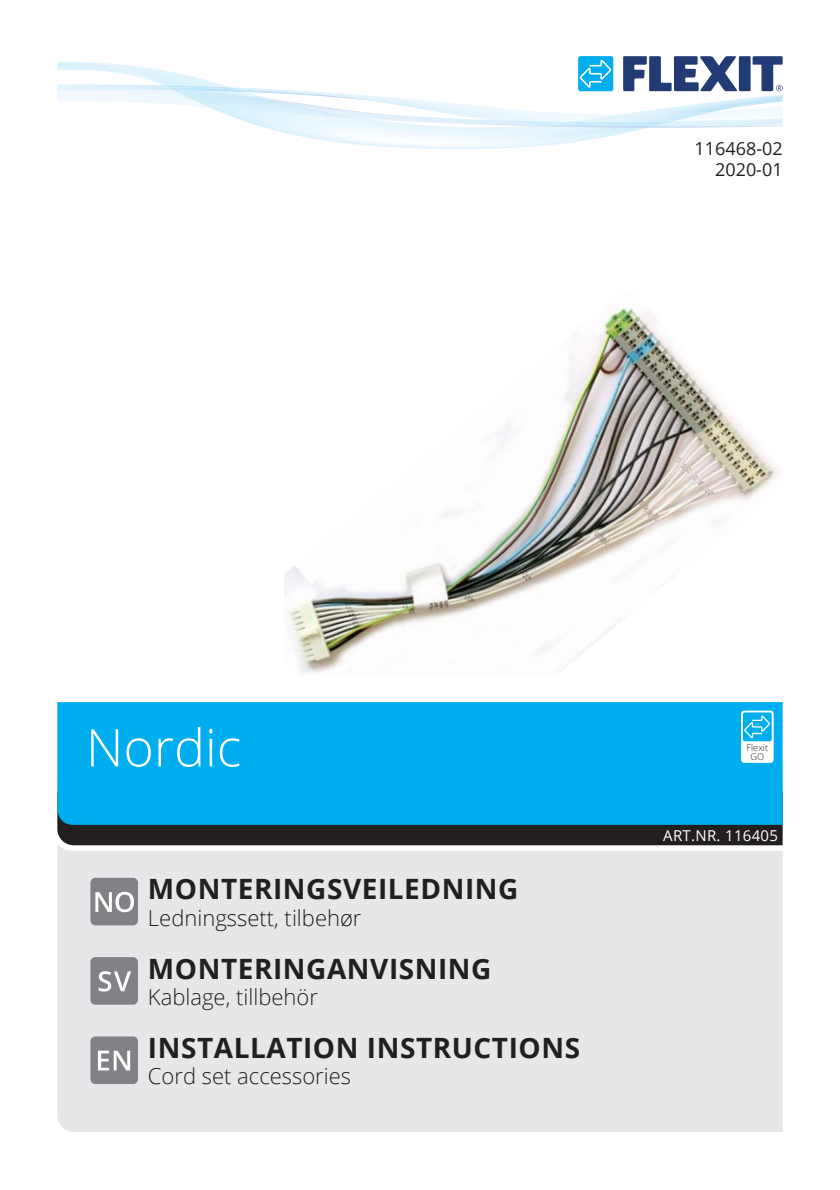
<style>
.page{position:relative;width:840px;height:1190px;background:#fff}
.page>*{position:absolute;margin:0;border:0;box-sizing:border-box;transform-origin:0 0}
.t1{font:300 52px "Open Sans";color:#fff}
.t2{font:700 28px "Open Sans";letter-spacing:.02em;color:#231f20}
.t3{font:300 22px "Open Sans";color:#231f20}
.t4{font:18px/21.6px "Open Sans";color:#231f20;text-align:right}
.t5{font:15px "Open Sans";letter-spacing:.02em;color:#fff}
.t6{font:300 9.2px/9.2px "Open Sans";color:#231f20;text-align:center}
</style>
<div class="page">
<div style="left:57px;top:850px;width:726px;height:282px;background:#e6e7e8"></div>
<svg style="left:57px;top:825px;width:726px;height:25px"></svg>
<div style="left:57px;top:702px;width:726px;height:123px;background:#00aeef"></div>
<img style="left:57px;top:62px;width:41px;height:9px">
<img style="left:58px;top:84px;width:725px;height:43px">
<img style="left:58px;top:85px;width:689px;height:43px">
<img style="left:541px;top:126px;width:114px;height:2px">
<img style="left:57px;top:85px;width:116px;height:6px">
<svg style="left:152px;top:85px;width:20px;height:5px"></svg>
<img style="left:169px;top:88px;width:39px;height:3px">
<img style="left:367px;top:112px;width:416px;height:14px">
<img style="left:490px;top:119px;width:293px;height:7px">
<img style="left:548px;top:121px;width:126px;height:5px">
<svg style="left:623px;top:56px;width:160px;height:35px"></svg>
<div style="left:578px;top:56px;width:35px;height:35px;background:#00aeef;border-radius:2px"></div>
<svg style="left:580px;top:60px;width:32px;height:28px"></svg>
<div style="left:90px;top:878px;width:48px;height:47px;background:#808285;border-radius:5px"></div>
<svg style="left:95px;top:892px;width:39px;height:20px"></svg>
<div style="left:90px;top:957px;width:48px;height:48px;background:#808285;border-radius:5px"></div>
<svg style="left:99px;top:971px;width:32px;height:21px"></svg>
<div style="left:90px;top:1036px;width:48px;height:48px;background:#808285;border-radius:5px"></div>
<svg style="left:98px;top:1051px;width:32px;height:19px"></svg>
<img style="left:284px;top:307px;width:497px;height:366px">
<div style="left:741px;top:711px;width:33px;height:52px;background:#fff;border-radius:3px"></div>
<div style="left:743px;top:712px;width:29px;height:29px;background:#00aeef;border-radius:2px"></div>
<svg style="left:744px;top:715px;width:26px;height:23px"></svg>
<p class="t4" style="left:695px;top:137px;width:90px">116468-02<br>2020-01</p>
<h1 class="t1" style="left:86px;top:711px;width:157px">Nordic</h1>
<p class="t2" style="left:148px;top:869px;width:372px">MONTERINGSVEILEDNING</p>
<p class="t3" style="left:148px;top:902px;width:215px">Ledningssett, tilbehør</p>
<p class="t2" style="left:148px;top:949px;width:345px">MONTERINGANVISNING</p>
<p class="t3" style="left:148px;top:981px;width:172px">Kablage, tillbehör</p>
<p class="t2" style="left:148px;top:1028px;width:434px">INSTALLATION INSTRUCTIONS</p>
<p class="t3" style="left:148px;top:1061px;width:205px">Cord set accessories</p>
<p class="t6" style="left:747px;top:743px;width:23px">Flexit<br>GO</p>
<p class="t5" style="left:663px;top:825px;width:116px">ART.NR. 116405</p>
</div>
